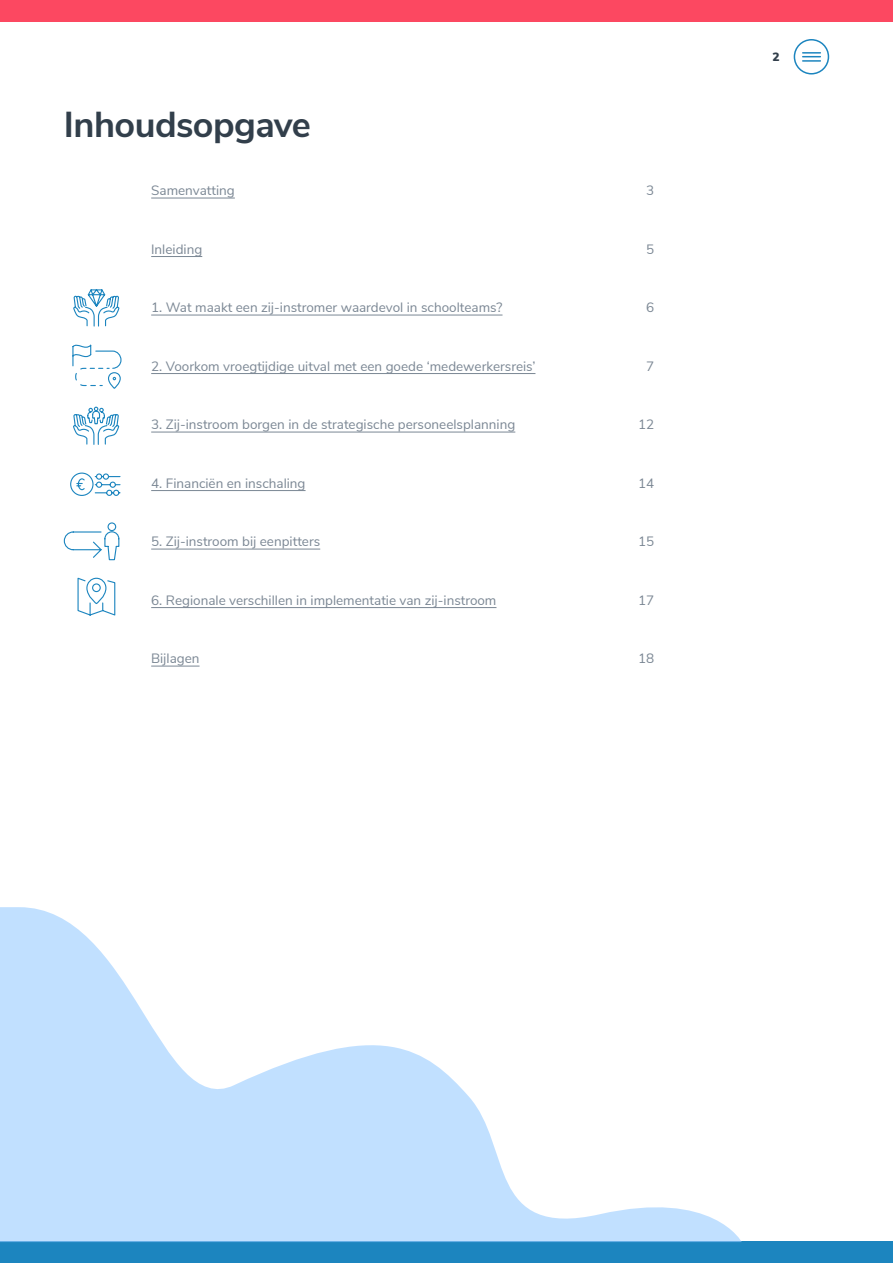
<style>
.page{position:relative;width:893px;height:1263px;background:#fff}
.page>*{position:absolute;margin:0;border:0;box-sizing:border-box;transform-origin:0 0}
.KOP-1_hfdstk{font:700 36px "Nunito Sans";letter-spacing:-.015em;color:#323f4b}
.BODY{font:13.5px "Nunito Sans";color:#7b8794}
.t1{font:900 12px "Nunito Sans";color:#323f4b}
</style>
<div class="page">
<div style="left:0;top:1242px;width:893px;height:21px;background:#1c85bf"></div>
<div style="left:0;top:0;width:893px;height:21px;background:#fc4861"></div>
<div style="left:794px;top:39px;width:35px;height:36px;border:2px solid #1c85bf;border-radius:50%"></div>
<svg style="left:803px;top:52px;width:17px;height:10px"></svg>
<svg style="left:0;top:907px;width:742px;height:335px"></svg>
<svg style="left:77px;top:577px;width:39px;height:39px"></svg>
<svg style="left:73px;top:289px;width:47px;height:38px"></svg>
<svg style="left:72px;top:344px;width:50px;height:45px"></svg>
<hr style="left:151px;top:198px;width:84px;height:1px;background:#7b8794">
<hr style="left:151px;top:256px;width:51px;height:1px;background:#7b8794">
<hr style="left:151px;top:315px;width:351px;height:1px;background:#7b8794">
<hr style="left:151px;top:373px;width:384px;height:1px;background:#7b8794">
<hr style="left:151px;top:432px;width:364px;height:1px;background:#7b8794">
<hr style="left:151px;top:490px;width:155px;height:1px;background:#7b8794">
<hr style="left:151px;top:549px;width:169px;height:1px;background:#7b8794">
<hr style="left:151px;top:607px;width:345px;height:1px;background:#7b8794">
<hr style="left:151px;top:666px;width:49px;height:1px;background:#7b8794">
<svg style="left:73px;top:406px;width:46px;height:39px"></svg>
<svg style="left:70px;top:472px;width:51px;height:24px"></svg>
<svg style="left:63px;top:522px;width:57px;height:39px"></svg>
<p class="KOP-1_hfdstk" style="left:64px;top:98px;width:249px">Inhoudsopgave</p>
<p class="BODY" style="left:151px;top:180px;width:85px">Samenvatting</p>
<p class="BODY" style="left:646px;top:180px;width:10px">3</p>
<p class="BODY" style="left:151px;top:239px;width:53px">Inleiding</p>
<p class="BODY" style="left:646px;top:239px;width:10px">5</p>
<p class="BODY" style="left:151px;top:297px;width:353px">1. Wat maakt een zij-instromer waardevol in schoolteams?</p>
<p class="BODY" style="left:646px;top:297px;width:10px">6</p>
<p class="BODY" style="left:151px;top:356px;width:386px">2. Voorkom vroegtijdige uitval met een goede ‘medewerkersreis’</p>
<p class="BODY" style="left:646px;top:356px;width:10px">7</p>
<p class="BODY" style="left:151px;top:414px;width:366px">3. Zij-instroom borgen in de strategische personeelsplanning</p>
<p class="BODY" style="left:638px;top:414px;width:18px">12</p>
<p class="BODY" style="left:151px;top:473px;width:156px">4. Financiën en inschaling</p>
<p class="BODY" style="left:638px;top:473px;width:18px">14</p>
<p class="BODY" style="left:151px;top:531px;width:171px">5. Zij-instroom bij eenpitters</p>
<p class="BODY" style="left:638px;top:531px;width:18px">15</p>
<p class="BODY" style="left:151px;top:590px;width:347px">6. Regionale verschillen in implementatie van zij-instroom</p>
<p class="BODY" style="left:638px;top:590px;width:18px">17</p>
<p class="BODY" style="left:151px;top:648px;width:50px">Bijlagen</p>
<p class="BODY" style="left:638px;top:648px;width:18px">18</p>
<p class="t1" style="left:773px;top:48px;width:9px">2</p>
</div>
